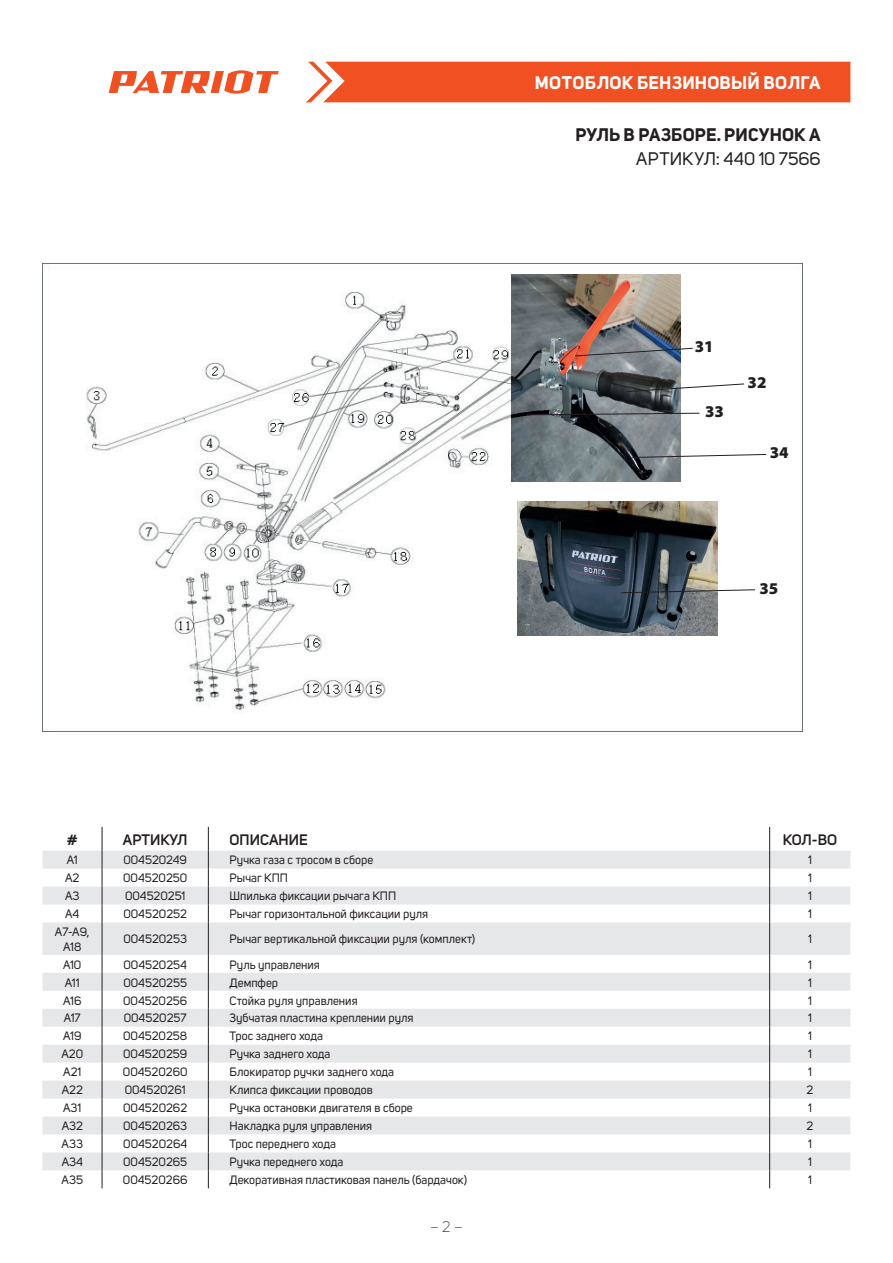
<style>
.page{position:relative;width:893px;height:1263px;background:#fff}
.page>*{position:absolute;margin:0;border:0;box-sizing:border-box;transform-origin:0 0}
.t1{font:700 18px "Uni Sans";letter-spacing:.015em;color:#fff}
.t2{font:700 18px "Uni Sans";letter-spacing:.005em;color:#231f20}
.t3{font:18px "Uni Sans";color:#231f20}
.t4{font:900 16.5px "Myriad Pro";color:#231f20}
.t5{font:600 15px "Uni Sans";color:#231f20}
.t6{font:300 15px "Uni Sans";color:#231f20}
.t7{font:12px/14.4px "Uni Sans";color:#231f20;text-align:center}
</style>
<div class="page">
<div style="left:306px;top:62px;width:544px;height:40px;background:#f15122"></div>
<svg style="left:109px;top:70px;width:170px;height:24px"></svg>
<svg style="left:43px;top:851px;width:807px;height:319px;fill:#e6e7e9"></svg>
<svg style="left:102px;top:827px;width:1px;height:95px"></svg>
<svg style="left:208px;top:827px;width:1px;height:95px"></svg>
<svg style="left:769px;top:827px;width:1px;height:95px"></svg>
<hr style="left:102px;top:922px;width:1px;height:33px;background:#231f20">
<hr style="left:208px;top:922px;width:1px;height:33px;background:#231f20">
<hr style="left:769px;top:922px;width:1px;height:33px;background:#231f20">
<svg style="left:102px;top:955px;width:1px;height:233px"></svg>
<svg style="left:208px;top:955px;width:1px;height:233px"></svg>
<svg style="left:769px;top:955px;width:1px;height:233px"></svg>
<img style="left:43px;top:264px;width:759px;height:468px">
<img style="left:512px;top:275px;width:169px;height:207px">
<img style="left:517px;top:502px;width:200px;height:133px">
<svg style="left:574px;top:347px;width:119px;height:10px"></svg>
<svg style="left:625px;top:383px;width:120px;height:9px"></svg>
<svg style="left:526px;top:412px;width:174px;height:4px"></svg>
<svg style="left:632px;top:454px;width:135px;height:4px"></svg>
<svg style="left:620px;top:589px;width:136px;height:4px"></svg>
<h1 class="t1" style="left:535px;top:72px;width:287px">МОТОБЛОК БЕНЗИНОВЫЙ ВОЛГА</h1>
<h1 class="t2" style="left:575px;top:123px;width:247px">РУЛЬ В РАЗБОРЕ. РИСУНОК A</h1>
<h1 class="t3" style="left:636px;top:148px;width:186px">АРТИКУЛ: 440 10 7566</h1>
<h2 class="t4" style="left:695px;top:336px;width:20px">31</h2>
<h2 class="t4" style="left:705px;top:400px;width:20px">33</h2>
<h2 class="t4" style="left:747px;top:371px;width:20px">32</h2>
<h2 class="t4" style="left:770px;top:442px;width:20px">34</h2>
<h2 class="t4" style="left:759px;top:577px;width:20px">35</h2>
<p class="t5" style="left:67px;top:830px;width:12px">#</p>
<p class="t5" style="left:123px;top:830px;width:66px">АРТИКУЛ</p>
<p class="t5" style="left:230px;top:830px;width:80px">ОПИСАНИЕ</p>
<p class="t5" style="left:783px;top:830px;width:56px">КОЛ-ВО</p>
<p class="t7" style="left:67px;top:853px;width:12px">A1</p>
<p class="t7" style="left:123px;top:853px;width:65px">004520249</p>
<p class="t7" style="left:230px;top:853px;width:145px">Ручка газа с тросом в сборе</p>
<p class="t7" style="left:808px;top:853px;width:5px">1</p>
<p class="t7" style="left:65px;top:871px;width:16px">A2</p>
<p class="t7" style="left:123px;top:871px;width:66px">004520250</p>
<p class="t7" style="left:230px;top:871px;width:60px">Рычаг КПП</p>
<p class="t7" style="left:808px;top:871px;width:5px">1</p>
<p class="t7" style="left:65px;top:889px;width:16px">A3</p>
<p class="t7" style="left:125px;top:889px;width:62px">004520251</p>
<p class="t7" style="left:230px;top:889px;width:168px">Шпилька фиксации рычага КПП</p>
<p class="t7" style="left:808px;top:889px;width:5px">1</p>
<p class="t7" style="left:65px;top:907px;width:16px">A4</p>
<p class="t7" style="left:123px;top:907px;width:65px">004520252</p>
<p class="t7" style="left:230px;top:907px;width:200px">Рычаг горизонтальной фиксации руля</p>
<p class="t7" style="left:808px;top:907px;width:5px">1</p>
<p class="t7" style="left:55px;top:925px;width:36px">A7-A9,<br>A18</p>
<p class="t7" style="left:123px;top:932px;width:65px">004520253</p>
<p class="t7" style="left:230px;top:932px;width:247px">Рычаг вертикальной фиксации руля (комплект)</p>
<p class="t7" style="left:808px;top:932px;width:5px">1</p>
<p class="t7" style="left:63px;top:957px;width:20px">A10</p>
<p class="t7" style="left:123px;top:957px;width:65px">004520254</p>
<p class="t7" style="left:230px;top:957px;width:92px">Руль управления</p>
<p class="t7" style="left:808px;top:957px;width:5px">1</p>
<p class="t7" style="left:65px;top:975px;width:16px">A11</p>
<p class="t7" style="left:123px;top:975px;width:65px">004520255</p>
<p class="t7" style="left:230px;top:975px;width:50px">Демпфер</p>
<p class="t7" style="left:808px;top:975px;width:5px">1</p>
<p class="t7" style="left:63px;top:993px;width:20px">A16</p>
<p class="t7" style="left:123px;top:993px;width:66px">004520256</p>
<p class="t7" style="left:230px;top:993px;width:130px">Стойка руля управления</p>
<p class="t7" style="left:808px;top:993px;width:5px">1</p>
<p class="t7" style="left:64px;top:1011px;width:18px">A17</p>
<p class="t7" style="left:124px;top:1011px;width:64px">004520257</p>
<p class="t7" style="left:230px;top:1011px;width:185px">Зубчатая пластина креплении руля</p>
<p class="t7" style="left:808px;top:1011px;width:5px">1</p>
<p class="t7" style="left:63px;top:1029px;width:20px">A19</p>
<p class="t7" style="left:123px;top:1029px;width:66px">004520258</p>
<p class="t7" style="left:230px;top:1029px;width:95px">Трос заднего хода</p>
<p class="t7" style="left:808px;top:1029px;width:5px">1</p>
<p class="t7" style="left:61px;top:1047px;width:23px">A20</p>
<p class="t7" style="left:123px;top:1047px;width:66px">004520259</p>
<p class="t7" style="left:230px;top:1047px;width:102px">Ручка заднего хода</p>
<p class="t7" style="left:808px;top:1047px;width:5px">1</p>
<p class="t7" style="left:63px;top:1065px;width:20px">A21</p>
<p class="t7" style="left:123px;top:1065px;width:66px">004520260</p>
<p class="t7" style="left:230px;top:1065px;width:166px">Блокиратор ручки заднего хода</p>
<p class="t7" style="left:808px;top:1065px;width:5px">1</p>
<p class="t7" style="left:62px;top:1083px;width:23px">A22</p>
<p class="t7" style="left:125px;top:1083px;width:63px">004520261</p>
<p class="t7" style="left:230px;top:1083px;width:145px">Клипса фиксации проводов</p>
<p class="t7" style="left:807px;top:1083px;width:8px">2</p>
<p class="t7" style="left:63px;top:1101px;width:20px">A31</p>
<p class="t7" style="left:123px;top:1101px;width:66px">004520262</p>
<p class="t7" style="left:230px;top:1101px;width:185px">Ручка остановки двигателя в сборе</p>
<p class="t7" style="left:808px;top:1101px;width:5px">1</p>
<p class="t7" style="left:62px;top:1119px;width:23px">A32</p>
<p class="t7" style="left:123px;top:1119px;width:66px">004520263</p>
<p class="t7" style="left:230px;top:1119px;width:144px">Накладка руля управления</p>
<p class="t7" style="left:807px;top:1119px;width:8px">2</p>
<p class="t7" style="left:62px;top:1137px;width:23px">A33</p>
<p class="t7" style="left:123px;top:1137px;width:65px">004520264</p>
<p class="t7" style="left:230px;top:1137px;width:108px">Трос переднего хода</p>
<p class="t7" style="left:808px;top:1137px;width:5px">1</p>
<p class="t7" style="left:62px;top:1155px;width:23px">A34</p>
<p class="t7" style="left:123px;top:1155px;width:66px">004520265</p>
<p class="t7" style="left:230px;top:1155px;width:115px">Ручка переднего хода</p>
<p class="t7" style="left:808px;top:1155px;width:5px">1</p>
<p class="t7" style="left:62px;top:1173px;width:23px">A35</p>
<p class="t7" style="left:123px;top:1173px;width:66px">004520266</p>
<p class="t7" style="left:230px;top:1173px;width:239px">Декоративная пластиковая панель (бардачок)</p>
<p class="t7" style="left:808px;top:1173px;width:5px">1</p>
<p class="t6" style="left:430px;top:1218px;width:34px">– 2 –</p>
</div>
